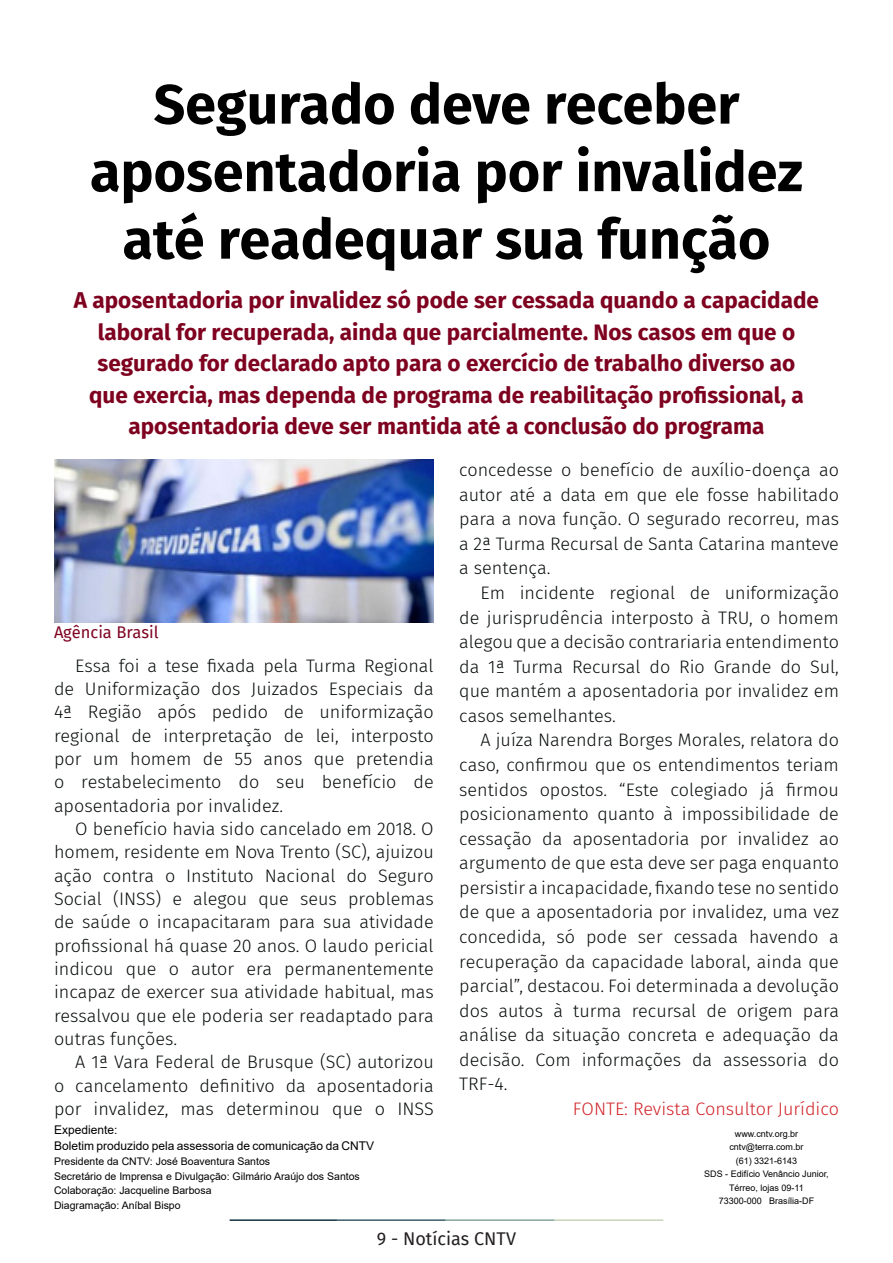
<style>
.page{position:relative;width:893px;height:1263px;background:#fff}
.page>*{position:absolute;margin:0;border:0;box-sizing:border-box;transform-origin:0 0}
.t1{font:700 55.5px/67.5px "Fira Sans";color:#000001;text-align:center}
.t2{font:700 22.5px/31.5px "Fira Sans";color:#7e0220;text-align:center}
.t3{font:300 18px/24.6px "Fira Sans";color:#080d0b;text-align:justify}
.t4{font:300 18px "Fira Sans";color:#d1232a}
.t5{font:18px "Fira Sans";color:#231f20}
.t6{font:16.5px "Fira Sans";color:#7e0220}
.t7{font:12px "Arial";color:#000}
.t8{font:10.5px "Arial";color:#000}
.t9{font:9px/13.5px "Arial";color:#000;text-align:center}
</style>
<div class="page">
<hr style="left:230px;top:1219px;width:107px;height:2px;background:#0e323f">
<hr style="left:337px;top:1219px;width:109px;height:2px;background:#3a5f6d">
<hr style="left:446px;top:1219px;width:109px;height:2px;background:#87a59a">
<hr style="left:555px;top:1219px;width:108px;height:2px;background:#c6d5b7">
<img style="left:54px;top:459px;width:380px;height:164px">
<p class="t1" style="left:90px;top:67px;width:714px">Segurado deve receber aposentadoria por invalidez até readequar sua função</p>
<p class="t2" style="left:74px;top:283px;width:747px">A aposentadoria por invalidez só pode ser cessada quando a capacidade laboral for recuperada, ainda que parcialmente. Nos casos em que o segurado for declarado apto para o exercício de trabalho diverso ao<br>que exercia, mas dependa de programa de reabilitação profissional, a aposentadoria deve ser mantida até a conclusão do programa</p>
<p class="t6" style="left:54px;top:620px;width:106px">Agência Brasil</p>
<p class="t3" style="left:54px;top:654px;width:381px;line-height:23.4px;text-indent:21px">Essa foi a tese fixada pela Turma Regional de Uniformização dos Juizados Especiais da 4ª Região após pedido de uniformização regional de interpretação de lei, interposto por um homem de 55 anos que pretendia o restabelecimento do seu benefício de aposentadoria por invalidez.</p>
<p class="t3" style="left:54px;top:817px;width:381px;line-height:23.4px;text-indent:21px">O benefício havia sido cancelado em 2018. O homem, residente em Nova Trento (SC), ajuizou ação contra o Instituto Nacional do Seguro Social (INSS) e alegou que seus problemas de saúde o incapacitaram para sua atividade profissional há quase 20 anos. O laudo pericial indicou que o autor era permanentemente incapaz de exercer sua atividade habitual, mas ressalvou que ele poderia ser readaptado para outras funções.</p>
<p class="t3" style="left:54px;top:1050px;width:381px;line-height:23.4px;text-indent:21px">A 1ª Vara Federal de Brusque (SC) autorizou o cancelamento definitivo da aposentadoria por invalidez, mas determinou que o INSS</p>
<p class="t7" style="left:54px;top:1121px;width:65px">Expediente:</p>
<p class="t7" style="left:54px;top:1138px;width:322px">Boletim produzido pela assessoria de comunicação da CNTV</p>
<p class="t8" style="left:54px;top:1154px;width:218px">Presidente da CNTV: José Boaventura Santos</p>
<p class="t8" style="left:54px;top:1169px;width:307px">Secretário de Imprensa e Divulgação: Gilmário Araújo dos Santos</p>
<p class="t8" style="left:54px;top:1183px;width:159px">Colaboração: Jacqueline Barbosa</p>
<p class="t8" style="left:54px;top:1198px;width:128px">Diagramação: Aníbal Bispo</p>
<p class="t3" style="left:459px;top:457px;width:381px">concedesse o benefício de auxílio-doença ao autor até a data em que ele fosse habilitado para a nova função. O segurado recorreu, mas a 2ª Turma Recursal de Santa Catarina manteve a sentença.</p>
<p class="t3" style="left:459px;top:580px;width:381px;text-indent:21px">Em incidente regional de uniformização de jurisprudência interposto à TRU, o homem alegou que a decisão contrariaria entendimento da 1ª Turma Recursal do Rio Grande do Sul, que mantém a aposentadoria por invalidez em casos semelhantes.</p>
<p class="t3" style="left:459px;top:728px;width:381px;text-indent:21px">A juíza Narendra Borges Morales, relatora do caso, confirmou que os entendimentos teriam sentidos opostos. “Este colegiado já firmou posicionamento quanto à impossibilidade de cessação da aposentadoria por invalidez ao argumento de que esta deve ser paga enquanto persistir a incapacidade, fixando tese no sentido de que a aposentadoria por invalidez, uma vez concedida, só pode ser cessada havendo a recuperação da capacidade laboral, ainda que parcial”, destacou. Foi determinada a devolução dos autos à turma recursal de origem para análise da situação concreta e adequação da decisão. Com informações da assessoria do TRF-4.</p>
<p class="t4" style="left:573px;top:1096px;width:268px">FONTE: Revista Consultor Jurídico</p>
<p class="t9" style="left:735px;top:1127px;width:65px">www.cntv.org.br</p>
<p class="t9" style="left:729px;top:1140px;width:76px">cntv@terra.com.br</p>
<p class="t9" style="left:736px;top:1154px;width:63px">(61) 3321-6143</p>
<p class="t9" style="left:704px;top:1167px;width:126px">SDS - Edifício Venâncio Junior,<br>Térreo, lojas 09-11</p>
<p class="t9" style="left:719px;top:1194px;width:97px">73300-000 Brasília-DF</p>
<p class="t5" style="left:377px;top:1225px;width:141px">9 - Notícias CNTV</p>
</div>
